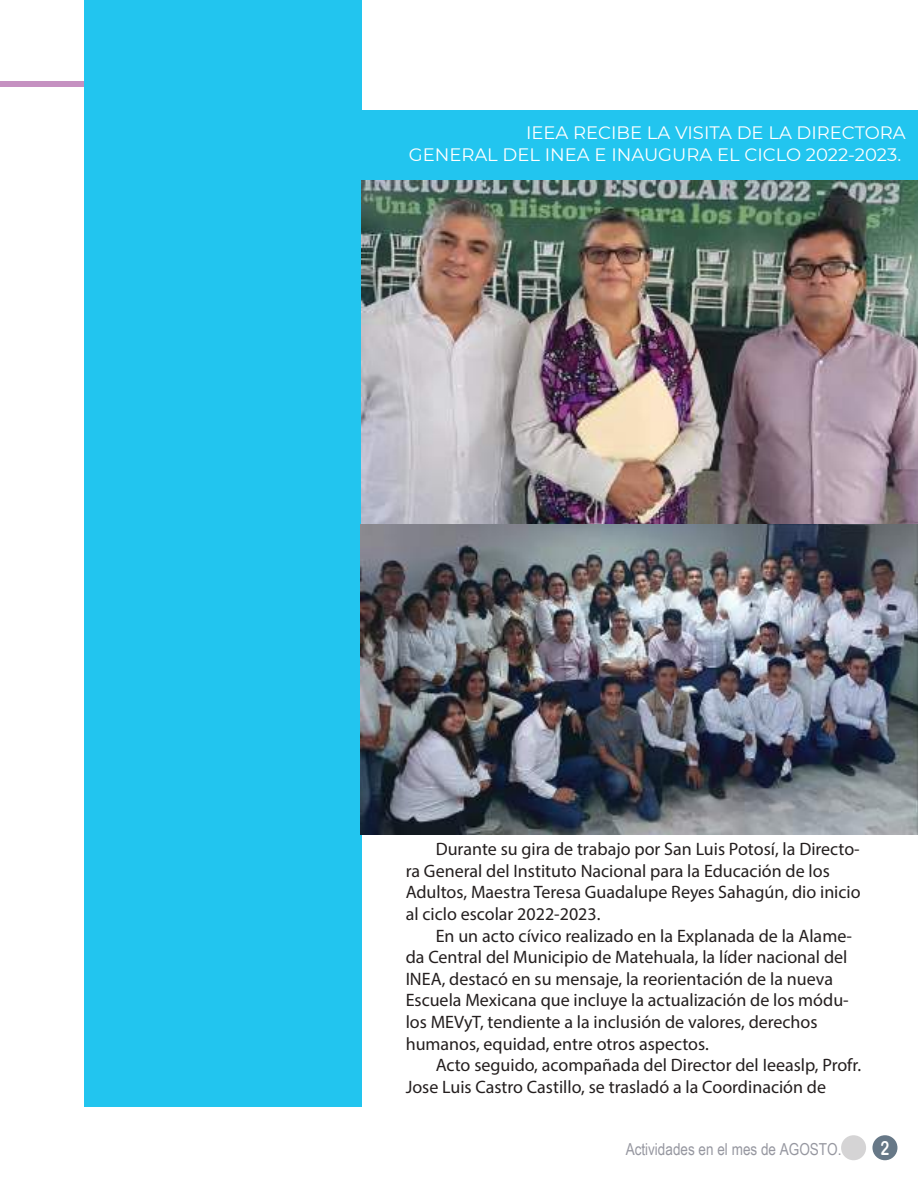
<style>
.page{position:relative;width:918px;height:1188px;background:#fff}
.page>*{position:absolute;margin:0;border:0;box-sizing:border-box;transform-origin:0 0}
.t1{font:19.5px "Arial Rounded MT Bold";color:#fff;scale:.77 1}
.t2{font:18px/21.6px "Myriad Pro";color:#241f1f}
.t3{font:18px/21.6px "Montserrat";color:#fff;text-align:right}
.t4{font:16.5px "Arial Narrow";color:#9697a0}
</style>
<div class="page">
<div style="left:361px;top:111px;width:557px;height:69px;background:#22c5ef"></div>
<div style="left:84px;top:0;width:277px;height:1107px;background:#22c5ef"></div>
<div style="left:872px;top:1135px;width:25px;height:25px;background:#677887;border-radius:50%"></div>
<div style="left:841px;top:1135px;width:25px;height:25px;background:#d5d4d5;border-radius:50%"></div>
<div style="left:0;top:81px;width:84px;height:6px;background:#c591c1"></div>
<img style="left:361px;top:180px;width:557px;height:655px">
<p class="t3" style="left:409px;top:121px;width:499px">IEEA RECIBE LA VISITA DE LA DIRECTORA<br>GENERAL DEL INEA E INAUGURA EL CICLO 2022-2023.</p>
<p class="t2" style="left:406px;top:838px;width:457px;text-indent:30px">Durante su gira de trabajo por San Luis Potosí, la Directo&shy;ra General del Instituto Nacional para la Educación de los Adultos, Maestra Teresa Guadalupe Reyes Sahagún, dio inicio al ciclo escolar 2022-2023.</p>
<p class="t2" style="left:406px;top:925px;width:448px;text-indent:30px">En un acto cívico realizado en la Explanada de la Alame&shy;da Central del Municipio de Matehuala, la líder nacional del INEA, destacó en su mensaje, la reorientación de la nueva Escuela Mexicana que incluye la actualización de los módu&shy;los MEVyT, tendiente a la inclusión de valores, derechos humanos, equidad, entre otros aspectos.</p>
<p class="t2" style="left:406px;top:1054px;width:457px;text-indent:30px">Acto seguido, acompañada del Director del Ieeaslp, Profr.<br>Jose Luis Castro Castillo, se trasladó a la Coordinación de</p>
<p class="t4" style="left:626px;top:1137px;width:217px">Actividades en el mes de AGOSTO.</p>
<p class="t1" style="left:880px;top:1136px;width:13px">2</p>
</div>
